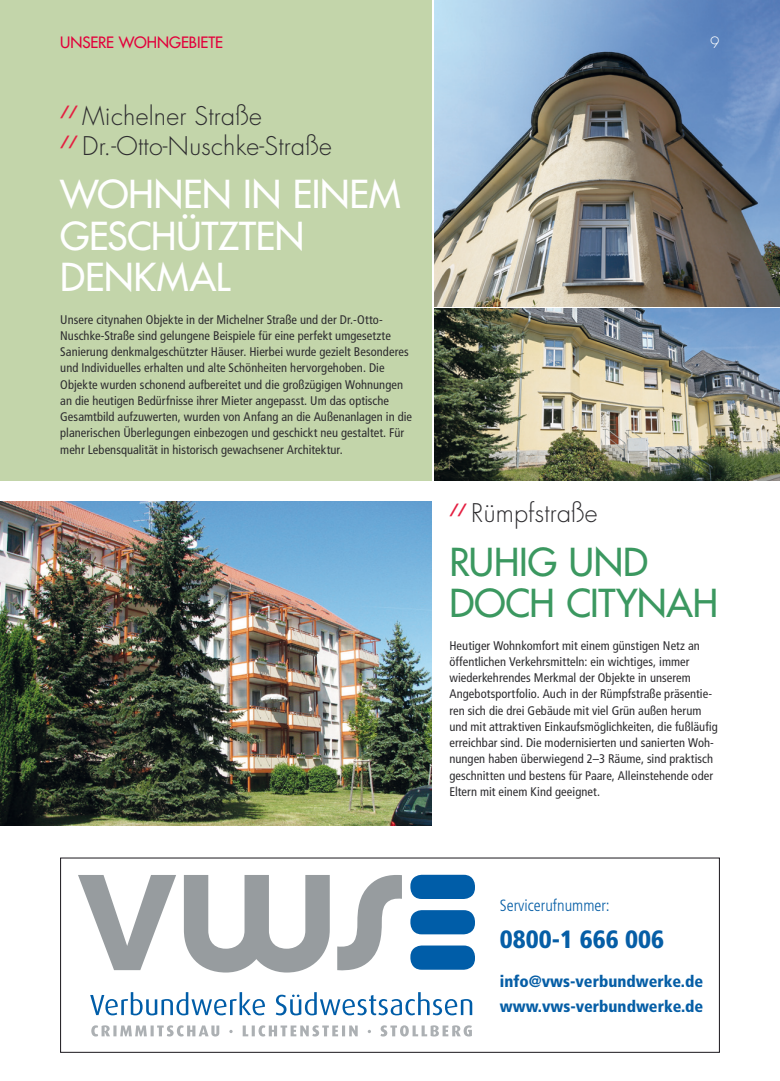
<style>
.page{position:relative;width:780px;height:1081px;background:#fff}
.page>*{position:absolute;margin:0;border:0;box-sizing:border-box;transform-origin:0 0}
.t1{font:500 37.5px/41.2px "Futura Std";letter-spacing:-.005em;color:#fff}
.t2{font:500 37.5px/41.2px "Futura Std";color:#3b9860}
.t3{font:300 25px "Futura Std";letter-spacing:.01em;color:#2d2c2f}
.t4{font:900 condensed 25px "Frutiger LT Std";color:#065ea6}
.t5{font:900 condensed 16.25px/25px "Frutiger LT Std";color:#065ea6}
.t6{font:300 condensed 16.25px "Frutiger LT Std";color:#065ea6}
.t7{font:500 15.25px "Futura Std";letter-spacing:-.005em;color:#e2003b}
.t8{font:300 15.25px "Futura Std";color:#fff}
.t9{font:condensed 12.5px/16.2px "Frutiger LT Std";letter-spacing:.005em;color:#2d2c2f}
</style>
<div class="page">
<div style="left:0;top:0;width:431px;height:480px;background:#c3d5aa"></div>
<img style="left:0;top:501px;width:431px;height:324px">
<img style="left:434px;top:0;width:346px;height:306px">
<img style="left:434px;top:309px;width:346px;height:171px">
<svg style="left:78px;top:875px;width:324px;height:97px"></svg>
<div style="left:410px;top:875px;width:65px;height:24px;background:#005da8;border-radius:11px"></div>
<div style="left:410px;top:945px;width:65px;height:24px;background:#005da8;border-radius:11px"></div>
<div style="left:410px;top:910px;width:65px;height:24px;background:#005da8;border-radius:11px"></div>
<svg style="left:90px;top:992px;width:382px;height:23px"></svg>
<svg style="left:91px;top:1025px;width:381px;height:11px"></svg>
<p class="t7" style="left:60px;top:33px;width:164px">UNSERE WOHNGEBIETE</p>
<p class="t8" style="left:710px;top:33px;width:11px">9</p>
<p class="t3" style="left:60px;top:100px;width:203px"><sup>//</sup> Michelner Straße</p>
<p class="t3" style="left:60px;top:130px;width:273px"><sup>//</sup> Dr.-Otto-Nuschke-Straße</p>
<p class="t1" style="left:60px;top:174px;width:342px">WOHNEN IN EINEM</p>
<p class="t1" style="left:60px;top:215px;width:245px">GESCHÜTZTEN<br>DENKMAL</p>
<p class="t9" style="left:60px;top:311px;width:353px">Unsere citynahen Objekte in der Michelner Straße und der Dr.-Otto-Nuschke-Straße sind gelungene Beispiele für eine perfekt umgesetzte Sanierung denkmalgeschützter Häuser. Hierbei wurde gezielt Besonderes und Individuelles erhalten und alte Schönheiten hervorgehoben. Die Objekte wurden schonend aufbereitet und die großzügigen Wohnungen an die heutigen Bedürfnisse ihrer Mieter angepasst. Um das optische Gesamtbild aufzuwerten, wurden von Anfang an die Außenanlagen in die planerischen Überlegungen einbezogen und geschickt neu gestaltet. Für mehr Lebensqualität in historisch gewachsener Architektur.</p>
<p class="t3" style="left:449px;top:498px;width:150px"><sup>//</sup> Rümpfstraße</p>
<p class="t2" style="left:449px;top:541px;width:270px">RUHIG UND<br>DOCH CITYNAH</p>
<p class="t9" style="left:449px;top:637px;width:270px">Heutiger Wohnkomfort mit einem günstigen Netz an öffentlichen Verkehrsmitteln: ein wichtiges, immer wiederkehrendes Merkmal der Objekte in unserem Angebotsportfolio. Auch in der Rümpfstraße präsentie&shy;ren sich die drei Gebäude mit viel Grün außen herum und mit attraktiven Einkaufsmöglichkeiten, die fußläufig erreichbar sind. Die modernisierten und sanierten Woh&shy;nungen haben überwiegend 2–3 Räume, sind praktisch geschnitten und bestens für Paare, Alleinstehende oder Eltern mit einem Kind geeignet.</p>
<p class="t6" style="left:500px;top:895px;width:111px">Servicerufnummer:</p>
<p class="t4" style="left:500px;top:924px;width:166px">0800-1 666 006</p>
<p class="t5" style="left:500px;top:969px;width:205px">info@vws-verbundwerke.de www.vws-verbundwerke.de</p>
</div>
